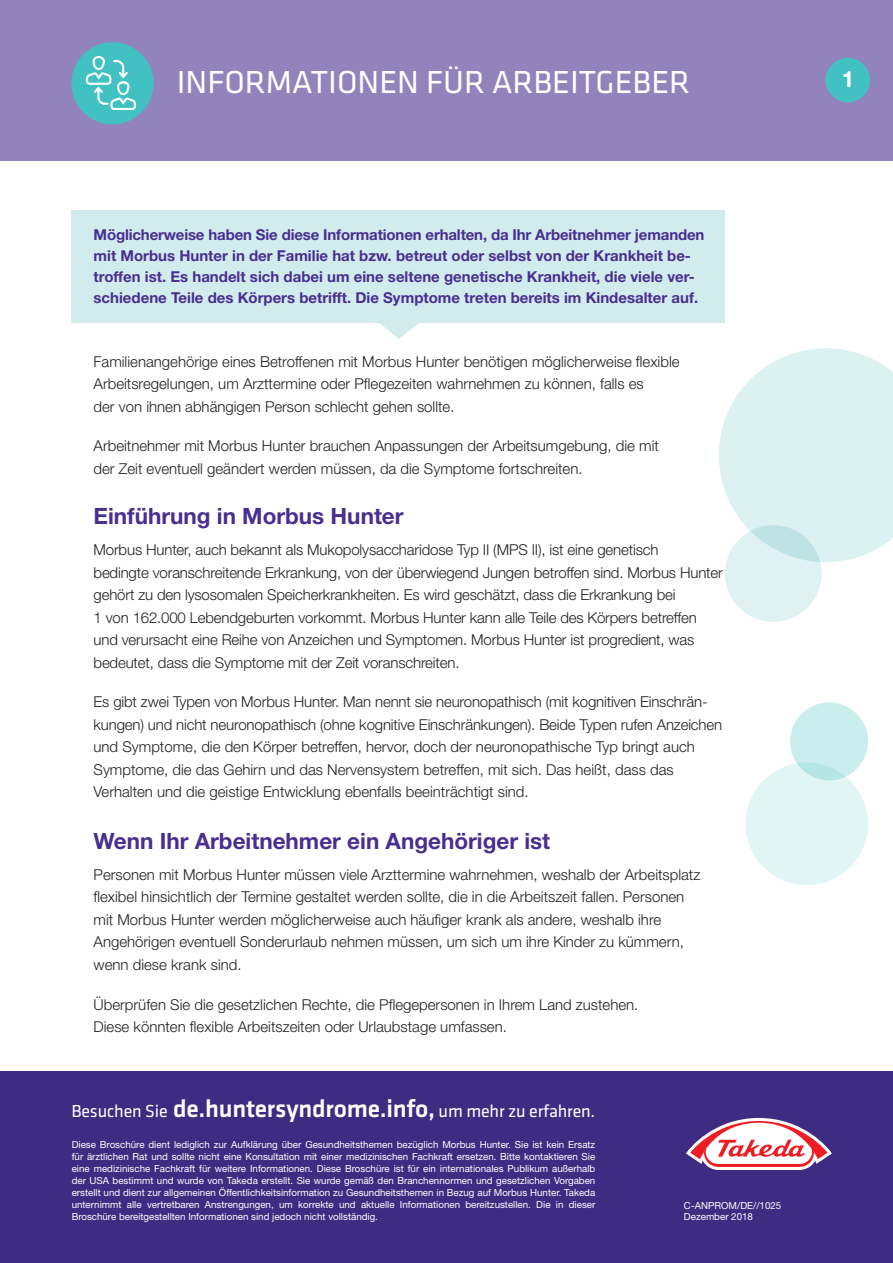
<style>
.page{position:relative;width:893px;height:1263px;background:#fff}
.page>*{position:absolute;margin:0;border:0;box-sizing:border-box;transform-origin:0 0}
.t1{font:33px "Klavika";color:#fff}
.t2{font:700 22.5px "Helvetica Neue LT Pro";color:#482e91}
.t3{font:700 22.5px "Helvetica Neue LT Pro";color:#fff}
.t4{font:18px "Klavika";letter-spacing:-.01em;color:#fff}
.t5{font:300 15px/22.5px "Helvetica Neue LT Pro";color:#231f20}
.t6{font:700 15px/21px "Helvetica Neue LT Pro";color:#482e91}
.t7{font:9.75px/12px "Helvetica Neue LT Pro";color:#fff;text-align:justify}
.s1{font-weight:500;font-size:25.5px}
</style>
<div class="page">
<div style="left:0;top:1071px;width:893px;height:192px;background:#3d2c82"></div>
<svg style="left:686px;top:1118px;width:146px;height:52px"></svg>
<div style="left:71px;top:210px;width:654px;height:113px;background:#d2eced"></div>
<svg style="left:380px;top:323px;width:38px;height:16px"></svg>
<div style="left:0;top:0;width:893px;height:160px;background:#9383bc"></div>
<svg style="left:719px;top:348px;width:174px;height:214px;background:#e0f2f2"></svg>
<svg style="left:725px;top:525px;width:97px;height:97px;background:#d9eeef"></svg>
<div style="left:71px;top:42px;width:83px;height:82px;background:#41c1c2;border-radius:50%"></div>
<div style="left:826px;top:58px;width:44px;height:44px;background:#41c1c2;border-radius:50%"></div>
<div style="left:745px;top:762px;width:123px;height:123px;background:#e2f5f5;border-radius:50%"></div>
<svg style="left:86px;top:56px;width:50px;height:54px"></svg>
<div style="left:790px;top:702px;width:78px;height:78px;background:linear-gradient(to bottom,#d1eff0,#bfe9ea);border-radius:50%"></div>
<h1 class="t1" style="left:177px;top:64px;width:515px">INFORMATIONEN FÜR ARBEITGEBER</h1>
<h2 class="t3" style="left:842px;top:65px;width:14px">1</h2>
<p class="t6" style="left:94px;top:224px;width:612px">Möglicherweise haben Sie diese Informationen erhalten, da Ihr Arbeitnehmer jemanden mit Morbus Hunter in der Familie hat bzw. betreut oder selbst von der Krankheit be&shy;troffen ist. Es handelt sich dabei um eine seltene genetische Krankheit, die viele ver&shy;schiedene Teile des Körpers betrifft. Die Symptome treten bereits im Kindesalter auf.</p>
<p class="t5" style="left:94px;top:350px;width:587px">Familienangehörige eines Betroffenen mit Morbus Hunter benötigen möglicherweise flexible<br>Arbeitsregelungen, um Arzttermine oder Pflegezeiten wahrnehmen zu können, falls es<br>der von ihnen abhängigen Person schlecht gehen sollte.</p>
<p class="t5" style="left:94px;top:434px;width:567px">Arbeitnehmer mit Morbus Hunter brauchen Anpassungen der Arbeitsumgebung, die mit der Zeit eventuell geändert werden müssen, da die Symptome fortschreiten.</p>
<h2 class="t2" style="left:94px;top:502px;width:312px">Einführung in Morbus Hunter</h2>
<p class="t5" style="left:94px;top:538px;width:631px">Morbus Hunter, auch bekannt als Mukopolysaccharidose Typ II (MPS II), ist eine genetisch<br>bedingte voranschreitende Erkrankung, von der überwiegend Jungen betroffen sind. Morbus Hunter gehört zu den lysosomalen Speicherkrankheiten. Es wird geschätzt, dass die Erkrankung bei<br>1 von 162.000 Lebendgeburten vorkommt. Morbus Hunter kann alle Teile des Körpers betreffen und verursacht eine Reihe von Anzeichen und Symptomen. Morbus Hunter ist progredient, was bedeutet, dass die Symptome mit der Zeit voranschreiten.</p>
<p class="t5" style="left:94px;top:690px;width:630px">Es gibt zwei Typen von Morbus Hunter. Man nennt sie neuronopathisch (mit kognitiven Einschrän&shy;kungen) und nicht neuronopathisch (ohne kognitive Einschränkungen). Beide Typen rufen Anzeichen und Symptome, die den Körper betreffen, hervor, doch der neuronopathische Typ bringt auch Symptome, die das Gehirn und das Nervensystem betreffen, mit sich. Das heißt, dass das Verhalten und die geistige Entwicklung ebenfalls beeinträchtigt sind.</p>
<h2 class="t2" style="left:94px;top:827px;width:458px">Wenn Ihr Arbeitnehmer ein Angehöriger ist</h2>
<p class="t5" style="left:94px;top:863px;width:608px">Personen mit Morbus Hunter müssen viele Arzttermine wahrnehmen, weshalb der Arbeitsplatz flexibel hinsichtlich der Termine gestaltet werden sollte, die in die Arbeitszeit fallen. Personen mit Morbus Hunter werden möglicherweise auch häufiger krank als andere, weshalb ihre Angehörigen eventuell Sonderurlaub nehmen müssen, um sich um ihre Kinder zu kümmern, wenn diese krank sind.</p>
<p class="t5" style="left:94px;top:992px;width:546px">Überprüfen Sie die gesetzlichen Rechte, die Pflegepersonen in Ihrem Land zustehen.<br>Diese könnten flexible Arbeitszeiten oder Urlaubstage umfassen.</p>
<p class="t4" style="left:71px;top:1101px;width:525px">Besuchen Sie <span class="s1">de.huntersyndrome.info,</span> um mehr zu erfahren.</p>
<p class="t7" style="left:72px;top:1138px;width:525px">Diese Broschüre dient lediglich zur Aufklärung über Gesundheitsthemen bezüglich Morbus Hunter. Sie ist kein Ersatz für ärztlichen Rat und sollte nicht eine Konsultation mit einer medizinischen Fachkraft ersetzen. Bitte kontaktieren Sie eine medizinische Fachkraft für weitere Informationen. Diese Broschüre ist für ein internationales Publikum außerhalb der USA bestimmt und wurde von Takeda erstellt. Sie wurde gemäß den Branchennormen und gesetzlichen Vorgaben erstellt und dient zur allgemeinen Öffentlichkeitsinformation zu Gesundheitsthemen in Bezug auf Morbus Hunter. Takeda unternimmt alle vertretbaren Anstrengungen, um korrekte und aktuelle Informationen bereitzustellen. Die in dieser Broschüre bereitgestellten Informationen sind jedoch nicht vollständig.</p>
<p class="t7" style="left:684px;top:1199px;width:99px;line-height:11.6px">C-ANPROM/DE//1025<br>Dezember 2018</p>
</div>
